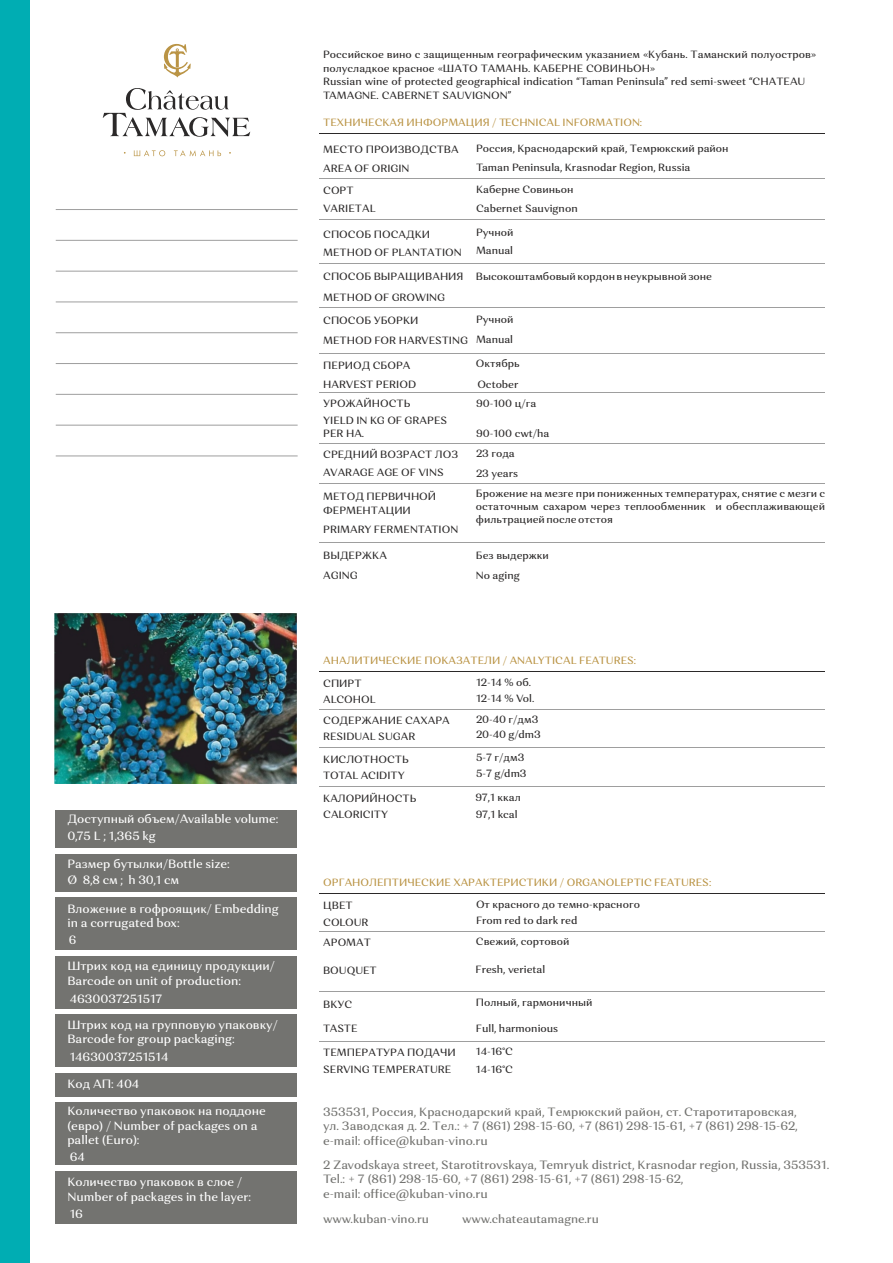
<style>
.page{position:relative;width:893px;height:1263px;background:#fff}
.page>*{position:absolute;margin:0;border:0;box-sizing:border-box;transform-origin:0 0}
.t1{font:500 12px/14.5px "Orchidea Pro";color:#fff}
.t2{font:500 12px/14.5px "Orchidea Pro";color:#737370;text-align:justify}
.t3{font:500 11.7px "Orchidea Pro";color:#737370}
.t4{font:500 10.5px/13.6px "Orchidea Pro";color:#2b2929}
.t5{font:500 10.5px "Orchidea Pro";color:#ba9445}
</style>
<div class="page">
<div style="left:0;top:0;width:30px;height:1263px;background:#00adb3"></div>
<hr style="left:319px;top:133px;width:505px;height:1px;background:#2b2929">
<hr style="left:319px;top:219px;width:505px;height:1px;background:#9e9e9e">
<hr style="left:319px;top:263px;width:505px;height:1px;background:#9e9e9e">
<hr style="left:319px;top:307px;width:505px;height:1px;background:#9e9e9e">
<hr style="left:319px;top:353px;width:505px;height:1px;background:#9e9e9e">
<hr style="left:319px;top:443px;width:505px;height:1px;background:#9e9e9e">
<hr style="left:319px;top:178px;width:505px;height:1px;background:#9e9e9e">
<hr style="left:319px;top:483px;width:505px;height:1px;background:#9e9e9e">
<hr style="left:319px;top:393px;width:505px;height:1px;background:#9e9e9e">
<hr style="left:319px;top:542px;width:505px;height:1px;background:#9e9e9e">
<hr style="left:319px;top:671px;width:505px;height:1px;background:#2b2929">
<hr style="left:319px;top:747px;width:505px;height:1px;background:#9e9e9e">
<hr style="left:319px;top:786px;width:505px;height:1px;background:#9e9e9e">
<hr style="left:319px;top:709px;width:505px;height:1px;background:#9e9e9e">
<hr style="left:319px;top:893px;width:505px;height:1px;background:#2b2929">
<hr style="left:319px;top:991px;width:505px;height:1px;background:#9e9e9e">
<hr style="left:319px;top:1041px;width:505px;height:1px;background:#9e9e9e">
<hr style="left:319px;top:931px;width:505px;height:1px;background:#9e9e9e">
<svg style="left:103px;top:88px;width:147px;height:49px"></svg>
<svg style="left:134px;top:150px;width:31px;height:6px"></svg>
<svg style="left:174px;top:150px;width:47px;height:6px"></svg>
<svg style="left:164px;top:44px;width:27px;height:33px"></svg>
<hr style="left:56px;top:209px;width:242px;height:1px;background:#9e9e9e">
<hr style="left:56px;top:240px;width:242px;height:1px;background:#9e9e9e">
<hr style="left:56px;top:271px;width:242px;height:1px;background:#9e9e9e">
<hr style="left:56px;top:301px;width:242px;height:1px;background:#9e9e9e">
<hr style="left:56px;top:332px;width:242px;height:1px;background:#9e9e9e">
<hr style="left:56px;top:363px;width:242px;height:1px;background:#9e9e9e">
<hr style="left:56px;top:394px;width:242px;height:1px;background:#9e9e9e">
<hr style="left:56px;top:425px;width:242px;height:1px;background:#9e9e9e">
<hr style="left:56px;top:455px;width:242px;height:1px;background:#9e9e9e">
<div style="left:55px;top:810px;width:241px;height:37px;background:#737370"></div>
<div style="left:55px;top:854px;width:241px;height:37px;background:#737370"></div>
<div style="left:55px;top:898px;width:241px;height:52px;background:#737370"></div>
<div style="left:55px;top:956px;width:241px;height:52px;background:#737370"></div>
<div style="left:55px;top:1014px;width:241px;height:52px;background:#737370"></div>
<div style="left:55px;top:1073px;width:241px;height:23px;background:#737370"></div>
<div style="left:55px;top:1102px;width:241px;height:63px;background:#737370"></div>
<div style="left:55px;top:1171px;width:241px;height:53px;background:#737370"></div>
<img style="left:55px;top:613px;width:242px;height:170px">
<p class="t1" style="left:67px;top:812px;width:213px;line-height:16.8px">Доступный объем/Available volume:<br>0,75 L ; 1,365 kg</p>
<p class="t1" style="left:67px;top:857px;width:164px;line-height:15.8px">Размер бутылки/Bottle size:<br>Ø 8,8 см ; h 30,1 см</p>
<p class="t1" style="left:67px;top:902px;width:213px">Вложение в гофроящик/ Embedding in a corrugated box:</p>
<p class="t1" style="left:67px;top:928px;width:209px;line-height:26.4px">6<br>Штрих код на единицу продукции/</p>
<p class="t1" style="left:67px;top:973px;width:175px;line-height:17.9px">Barcode on unit of production:<br>4630037251517</p>
<p class="t1" style="left:67px;top:1018px;width:212px">Штрих код на групповую упаковку/<br>Barcode for group packaging:</p>
<p class="t1" style="left:70px;top:1051px;width:100px">14630037251514</p>
<p class="t1" style="left:67px;top:1077px;width:73px">Код АП: 404</p>
<p class="t1" style="left:67px;top:1104px;width:200px">Количество упаковок на поддоне (евро) / Number of packages on a pallet (Euro):</p>
<p class="t1" style="left:67px;top:1146px;width:176px;line-height:24.9px">64<br>Количество упаковок в слое /</p>
<p class="t1" style="left:67px;top:1189px;width:185px;line-height:17.1px">Number of packages in the layer:<br>16</p>
<p class="t4" style="left:323px;top:49px;width:494px">Российское вино с защищенным географическим указанием «Кубань. Таманский полуостров» полусладкое красное «ШАТО ТАМАНЬ. КАБЕРНЕ СОВИНЬОН»<br>Russian wine of protected geographical indication “Taman Peninsula” red semi-sweet “CHATEAU TAMAGNE. CABERNET SAUVIGNON”</p>
<p class="t5" style="left:323px;top:118px;width:320px">ТЕХНИЧЕСКАЯ ИНФОРМАЦИЯ / TECHNICAL INFORMATION:</p>
<p class="t4" style="left:323px;top:143px;width:137px">МЕСТО ПРОИЗВОДСТВА</p>
<p class="t4" style="left:476px;top:142px;width:254px">Россия, Краснодарский край, Темрюкский район</p>
<p class="t4" style="left:323px;top:162px;width:88px">AREA OF ORIGIN</p>
<p class="t4" style="left:476px;top:161px;width:216px">Taman Peninsula, Krasnodar Region, Russia</p>
<p class="t4" style="left:323px;top:183px;width:54px;line-height:17.4px">СОРТ<br>VARIETAL</p>
<p class="t4" style="left:476px;top:183px;width:99px">Каберне Совиньон</p>
<p class="t4" style="left:476px;top:202px;width:103px">Cabernet Sauvignon</p>
<p class="t4" style="left:323px;top:226px;width:140px;line-height:17.7px">СПОСОБ ПОСАДКИ<br>METHOD OF PLANTATION</p>
<p class="t4" style="left:323px;top:268px;width:142px;line-height:20.1px">СПОСОБ ВЫРАЩИВАНИЯ<br>METHOD OF GROWING</p>
<p class="t4" style="left:323px;top:334px;width:146px">METHOD FOR HARVESTING</p>
<p class="t4" style="left:323px;top:315px;width:97px">СПОСОБ УБОРКИ</p>
<p class="t4" style="left:323px;top:356px;width:95px;line-height:19.5px">ПЕРИОД СБОРА<br>HARVEST PERIOD<br>УРОЖАЙНОСТЬ</p>
<p class="t4" style="left:323px;top:414px;width:125px">YIELD IN KG OF GRAPES<br>PER HA.</p>
<p class="t4" style="left:323px;top:446px;width:136px;line-height:18.5px">СРЕДНИЙ ВОЗРАСТ ЛОЗ<br>AVARAGE AGE OF VINS</p>
<p class="t4" style="left:323px;top:491px;width:115px">МЕТОД ПЕРВИЧНОЙ<br>ФЕРМЕНТАЦИИ</p>
<p class="t4" style="left:323px;top:523px;width:137px">PRIMARY FERMENTATION</p>
<p class="t4" style="left:323px;top:549px;width:65px">ВЫДЕРЖКА</p>
<p class="t4" style="left:476px;top:227px;width:39px">Ручной</p>
<p class="t4" style="left:476px;top:244px;width:39px">Manual</p>
<p class="t4" style="left:476px;top:270px;width:238px">Высокоштамбовый кордон в неукрывной зоне</p>
<p class="t4" style="left:476px;top:313px;width:39px">Ручной</p>
<p class="t4" style="left:476px;top:333px;width:39px">Manual</p>
<p class="t4" style="left:476px;top:358px;width:45px">Октябрь</p>
<p class="t4" style="left:477px;top:378px;width:43px">October</p>
<p class="t4" style="left:476px;top:397px;width:62px">90-100 ц/га</p>
<p class="t4" style="left:476px;top:428px;width:75px">90-100 cwt/ha</p>
<p class="t4" style="left:476px;top:467px;width:44px">23 years</p>
<p class="t4" style="left:476px;top:448px;width:40px">23 года</p>
<p class="t4" style="left:476px;top:488px;width:351px;line-height:12.8px;text-align:justify">Брожение на мезге при пониженных температурах, снятие с мезги с остаточным сахаром через теплообменник и обесплаживающей фильтрацией после отстоя</p>
<p class="t4" style="left:476px;top:550px;width:75px">Без выдержки</p>
<p class="t4" style="left:323px;top:569px;width:36px">AGING</p>
<p class="t4" style="left:476px;top:570px;width:45px">No aging</p>
<p class="t5" style="left:323px;top:656px;width:314px">АНАЛИТИЧЕСКИЕ ПОКАЗАТЕЛИ / ANALYTICAL FEATURES:</p>
<p class="t4" style="left:323px;top:676px;width:54px;line-height:16.2px">СПИРТ<br>ALCOHOL</p>
<p class="t4" style="left:323px;top:714px;width:128px">СОДЕРЖАНИЕ САХАРА</p>
<p class="t4" style="left:323px;top:730px;width:94px">RESIDUAL SUGAR</p>
<p class="t4" style="left:323px;top:752px;width:87px;line-height:15.6px">КИСЛОТНОСТЬ<br>TOTAL ACIDITY</p>
<p class="t4" style="left:323px;top:792px;width:95px">КАЛОРИЙНОСТЬ</p>
<p class="t4" style="left:323px;top:809px;width:66px">CALORICITY</p>
<p class="t4" style="left:476px;top:677px;width:57px">12-14 % об.</p>
<p class="t4" style="left:476px;top:692px;width:60px">12-14 % Vol.</p>
<p class="t4" style="left:476px;top:712px;width:66px;line-height:15.9px">20-40 г/дм3<br>20-40 g/dm3</p>
<p class="t4" style="left:476px;top:752px;width:50px">5-7 г/дм3</p>
<p class="t4" style="left:476px;top:792px;width:47px">97,1 ккал</p>
<p class="t4" style="left:476px;top:767px;width:52px">5-7 g/dm3</p>
<p class="t4" style="left:476px;top:808px;width:43px">97,1 kcal</p>
<p class="t5" style="left:323px;top:878px;width:390px">ОРГАНОЛЕПТИЧЕСКИЕ ХАРАКТЕРИСТИКИ / ORGANOLEPTIC FEATURES:</p>
<p class="t4" style="left:323px;top:898px;width:47px;line-height:16.2px">ЦВЕТ<br>COLOUR</p>
<p class="t4" style="left:476px;top:899px;width:165px">От красного до темно-красного</p>
<p class="t4" style="left:476px;top:915px;width:103px">From red to dark red</p>
<p class="t4" style="left:323px;top:936px;width:49px">АРОМАТ</p>
<p class="t4" style="left:323px;top:965px;width:55px">BOUQUET</p>
<p class="t4" style="left:476px;top:935px;width:95px">Свежий, сортовой</p>
<p class="t4" style="left:476px;top:963px;width:71px">Fresh, verietal</p>
<p class="t4" style="left:323px;top:998px;width:31px">ВКУС</p>
<p class="t4" style="left:323px;top:1022px;width:36px">TASTE</p>
<p class="t4" style="left:476px;top:996px;width:118px">Полный, гармоничный</p>
<p class="t4" style="left:476px;top:1022px;width:84px">Full, harmonious</p>
<p class="t4" style="left:323px;top:1045px;width:134px;line-height:16.6px">ТЕМПЕРАТУРА ПОДАЧИ<br>SERVING TEMPERATURE</p>
<p class="t4" style="left:476px;top:1044px;width:39px;line-height:17.2px">14-16°C<br>14-16°C</p>
<p class="t2" style="left:323px;top:1105px;width:476px">353531, Россия, Краснодарский край, Темрюкский район, ст. Старотитаровская, ул. Заводская д. 2. Тел.: + 7 (861) 298-15-60, +7 (861) 298-15-61, +7 (861) 298-15-62, e-mail: office@kuban-vino.ru</p>
<p class="t2" style="left:323px;top:1158px;width:508px;text-align:left">2 Zavodskaya street, Starotitrovskaya, Temryuk district, Krasnodar region, Russia, 353531.<br>Tel.: + 7 (861) 298-15-60, +7 (861) 298-15-61, +7 (861) 298-15-62,<br>e-mail: office@kuban-vino.ru</p>
<p class="t3" style="left:323px;top:1214px;width:107px">www.kuban-vino.ru</p>
<p class="t3" style="left:462px;top:1214px;width:138px">www.chateautamagne.ru</p>
</div>
